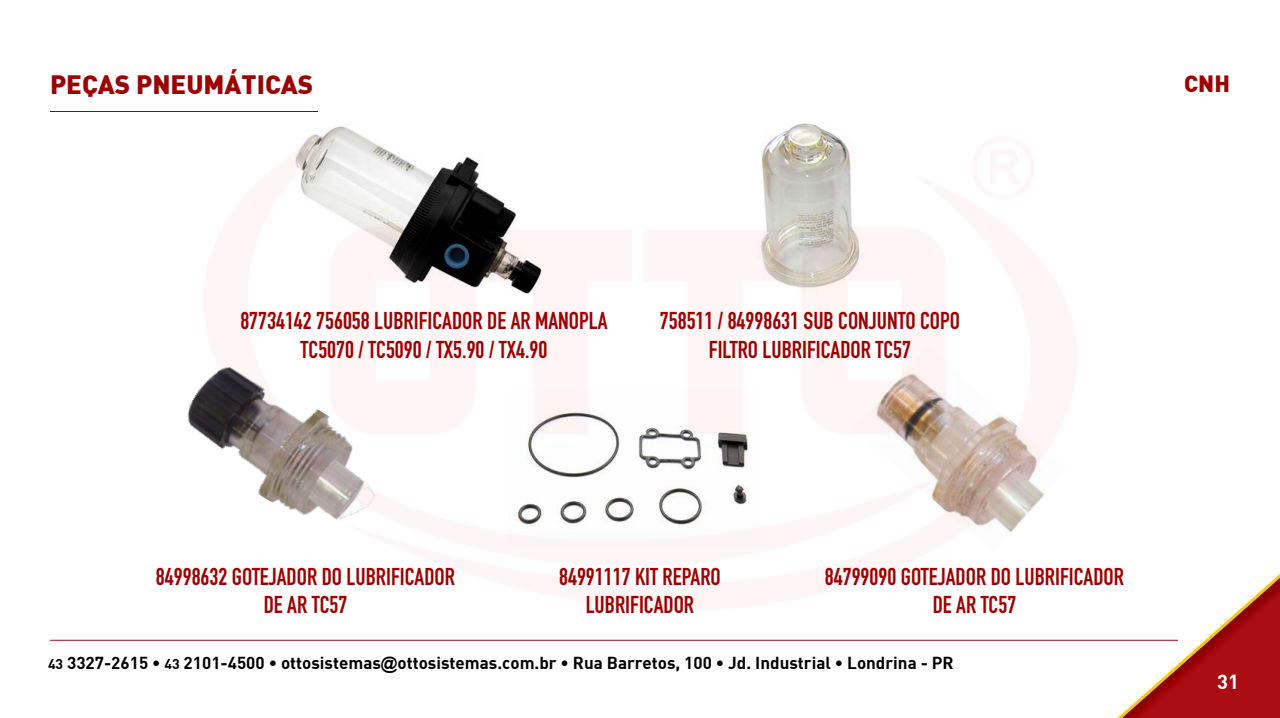
<style>
.page{position:relative;width:1280px;height:718px;background:#fff}
.page>*{position:absolute;margin:0;border:0;box-sizing:border-box;transform-origin:0 0}
.t1{font:900 26px "DI Nbek";color:#9d0000}
.t2{font:700 24px/28.8px "DIN Condensed";color:#9d0000;text-align:center}
.t3{font:900 23px "DI Nbek";color:#9d0000}
.t4{font:700 20px "DI Nbek";color:#fff}
.t5{font:700 17px "DI Nbek";color:#000}
.s1{font-size:14px}
.s2{font-family:"Arial"}
</style>
<div class="page">
<img style="left:50px;top:142px;width:1230px;height:576px">
<hr style="left:50px;top:640px;width:1128px;height:1px;background:#a00f13">
<img style="left:168px;top:352px;width:231px;height:195px">
<img style="left:854px;top:347px;width:213px;height:205px">
<img style="left:508px;top:390px;width:252px;height:155px">
<hr style="left:50px;top:111px;width:268px;height:1px;background:#930001">
<img style="left:694px;top:123px;width:232px;height:173px">
<img style="left:273px;top:126px;width:302px;height:191px">
<p class="t1" style="left:50px;top:67px;width:265px">PEÇAS PNEUMÁTICAS</p>
<p class="t3" style="left:1184px;top:69px;width:47px">CNH</p>
<p class="t2" style="left:240px;top:306px;width:369px">87734142 756058 LUBRIFICADOR DE AR MANOPLA<br>TC5070 / TC5090 / TX5.90 / TX4.90</p>
<p class="t2" style="left:660px;top:306px;width:302px">758511 / 84998631 SUB CONJUNTO COPO<br>FILTRO LUBRIFICADOR TC57</p>
<p class="t2" style="left:156px;top:562px;width:301px">84998632 GOTEJADOR DO LUBRIFICADOR<br>DE AR TC57</p>
<p class="t2" style="left:825px;top:562px;width:301px">84799090 GOTEJADOR DO LUBRIFICADOR<br>DE AR TC57</p>
<p class="t2" style="left:559px;top:562px;width:163px">84991117 KIT REPARO<br>LUBRIFICADOR</p>
<p class="t5" style="left:48px;top:652px;width:907px"><span class="s1">43</span> 3327-2615 • <span class="s1">43</span> 2101-4500 • ottosistemas<span class="s2">@</span>ottosistemas.com.br • Rua Barretos, 100 • Jd. Industrial • Londrina - PR</p>
<p class="t4" style="left:1217px;top:669px;width:23px">31</p>
</div>
